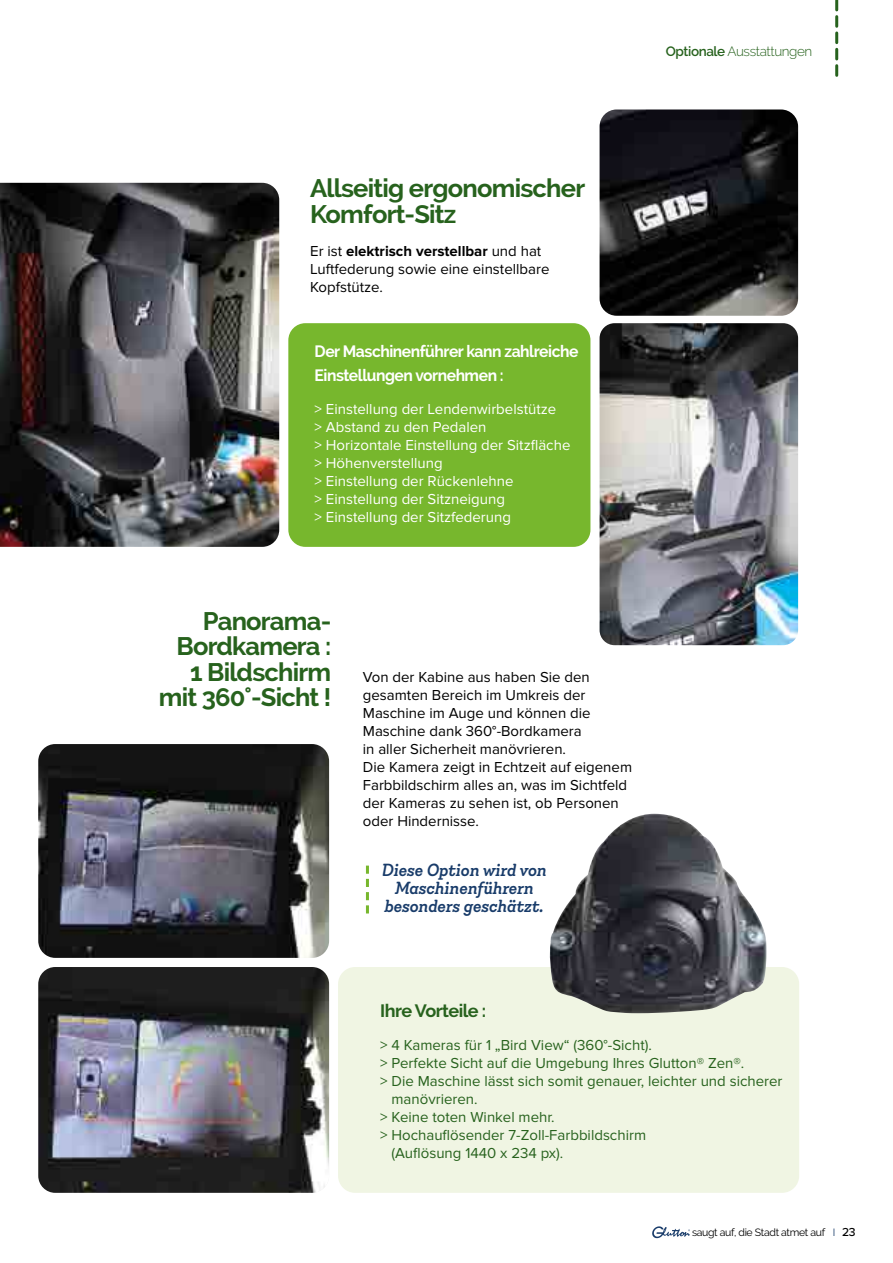
<style>
.page{position:relative;width:893px;height:1263px;background:#fff}
.page>*{position:absolute;margin:0;border:0;box-sizing:border-box;transform-origin:0 0}
.t1{font:700 25.5px/25.5px "Raleway";letter-spacing:-.03em;color:#27621d;text-align:right}
.t2{font:italic 600 19.5px/18px "Emy Slab Alt";color:#193c6a;text-align:center;scale:.95 1}
.t3{font:700 18px "Raleway";letter-spacing:-.03em;color:#27621d}
.t4{font:700 16.5px/24px "Raleway";letter-spacing:-.03em;color:#fff;scale:.95 1}
.t5{font:15px/18px "Proxima Nova";color:#000}
.t6{font:15px "Proxima Nova";color:#27621d}
.t7{font:15px/18px "Proxima Nova";color:#fff}
.t8{font:300 13.5px "Raleway";letter-spacing:-.03em;color:#27621d}
.t9{font:10.5px "Raleway";letter-spacing:-.03em;color:#000}
.s1{font-weight:600}
.s2{font-weight:700}
.s3{color:#193c6a}
.s4{font-family:"Proxima Nova";font-weight:500;font-size:12px}
</style>
<div class="page">
<img style="left:600px;top:109px;width:198px;height:207px">
<svg style="left:835px;top:0;width:3px;height:75px"></svg>
<img style="left:38px;top:967px;width:291px;height:226px">
<img style="left:38px;top:744px;width:291px;height:214px">
<div style="left:288px;top:323px;width:302px;height:224px;background:#77b72d;border-radius:17px"></div>
<div style="left:338px;top:967px;width:461px;height:226px;background:#f0f5e3;border-radius:17px"></div>
<img style="left:600px;top:323px;width:198px;height:322px">
<img style="left:0;top:183px;width:279px;height:364px">
<svg style="left:366px;top:865px;width:3px;height:48px"></svg>
<img style="left:549px;top:814px;width:217px;height:199px">
<svg style="left:652px;top:1226px;width:38px;height:12px"></svg>
<p class="t8" style="left:666px;top:43px;width:148px"><span class="s1">Optionale</span> Ausstattungen</p>
<h1 class="t1" style="left:310px;top:176px;width:277px;text-align:left">Allseitig ergonomischer<br>Komfort-Sitz</h1>
<p class="t5" style="left:310px;top:242px;width:241px">Er ist <span class="s2">elektrisch verstellbar</span> und hat<br>Luftfederung sowie eine einstellbare<br>Kopfstütze.</p>
<p class="t4" style="left:315px;top:339px;width:279px">Der Maschinenführer kann zahlreiche<br>Einstellungen vornehmen :</p>
<p class="t7" style="left:315px;top:400px;width:257px">&gt; Einstellung der Lendenwirbelstütze<br>&gt; Abstand zu den Pedalen<br>&gt; Horizontale Einstellung der Sitzfläche &gt; Höhenverstellung<br>&gt; Einstellung der Rückenlehne<br>&gt; Einstellung der Sitzneigung<br>&gt; Einstellung der Sitzfederung</p>
<h1 class="t1" style="left:159px;top:608px;width:174px">Panorama-<br>Bordkamera :<br>1 Bildschirm mit 360°-Sicht !</h1>
<p class="t5" style="left:363px;top:668px;width:271px">Von der Kabine aus haben Sie den gesamten Bereich im Umkreis der Maschine im Auge und können die Maschine dank 360°-Bordkamera<br>in aller Sicherheit manövrieren.<br>Die Kamera zeigt in Echtzeit auf eigenem Farbbildschirm alles an, was im Sichtfeld der Kameras zu sehen ist, ob Personen oder Hindernisse.</p>
<h2 class="t2" style="left:381px;top:861px;width:175px">Diese Option wird von<br>Maschinenführern besonders geschätzt.</h2>
<p class="t3" style="left:380px;top:1000px;width:108px">Ihre Vorteile :</p>
<p class="t6" style="left:380px;top:1036px;width:273px">&gt; 4 Kameras für 1 „Bird View“ (360°-Sicht).</p>
<p class="t6" style="left:380px;top:1054px;width:366px">&gt; Perfekte Sicht auf die Umgebung Ihres Glutton® Zen®.</p>
<p class="t6" style="left:380px;top:1072px;width:404px">&gt; Die Maschine lässt sich somit genauer, leichter und sicherer</p>
<p class="t6" style="left:391px;top:1090px;width:88px">manövrieren.</p>
<p class="t6" style="left:380px;top:1108px;width:176px">&gt; Keine toten Winkel mehr.</p>
<p class="t6" style="left:380px;top:1126px;width:267px">&gt; Hochauflösender 7-Zoll-Farbbildschirm</p>
<p class="t6" style="left:391px;top:1144px;width:173px">(Auflösung 1440 x 234 px).</p>
<p class="t9" style="left:692px;top:1226px;width:165px">saugt auf, die Stadt atmet auf <span class="s3">I</span> <span class="s4">23</span></p>
</div>
